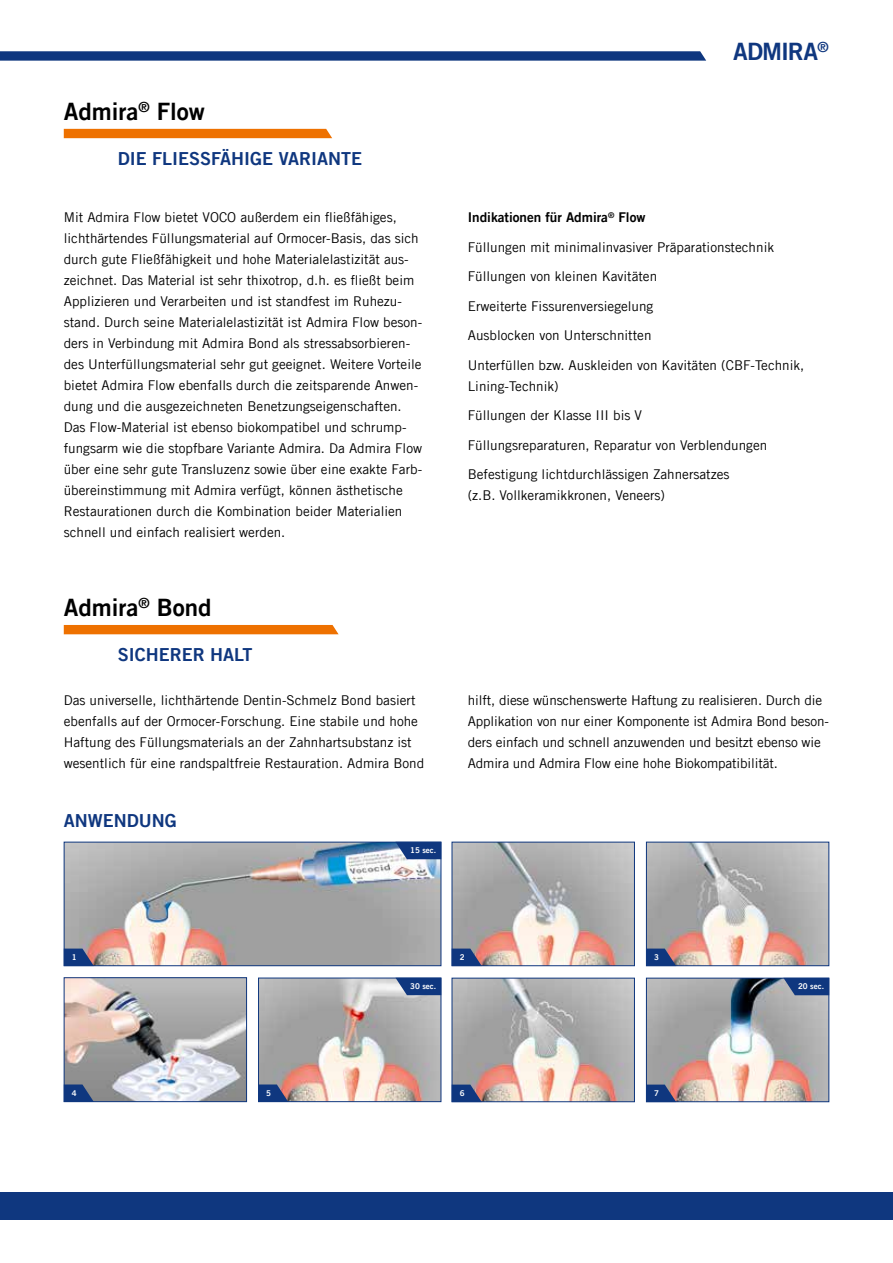
<style>
.page{position:relative;width:893px;height:1263px;background:#fff}
.page>*{position:absolute;margin:0;border:0;box-sizing:border-box;transform-origin:0 0}
.t1{font:24px "Trade Gothic LT Com Bd 2";color:#000}
.t2{font:24px "Trade Gothic LT Com Bd 2";letter-spacing:-.03em;color:#0f377f}
.t3{font:18px "Trade Gothic LT Com Bd 2";color:#0f377f}
.t4{font:13.5px/21px "Trade Gothic LT Com";color:#000}
.t5{font:13.5px "Trade Gothic LT Com Bd 2";color:#000}
.t6{font:7.95px "Trade Gothic LT Com Bd 2";color:#fff}
</style>
<div class="page">
<div style="left:0;top:1192px;width:893px;height:28px;background:#0f377f"></div>
<svg style="left:0;top:51px;width:706px;height:10px;background:#1f4487"></svg>
<img style="left:66px;top:844px;width:373px;height:120px">
<div style="left:64px;top:842px;width:377px;height:124px;border:1px solid #0f377f"></div>
<img style="left:648px;top:844px;width:179px;height:120px">
<div style="left:646px;top:842px;width:183px;height:124px;border:1px solid #0f377f"></div>
<img style="left:454px;top:844px;width:179px;height:120px">
<div style="left:452px;top:842px;width:183px;height:124px;border:1px solid #0f377f"></div>
<svg style="left:452px;top:948px;width:30px;height:18px"></svg>
<svg style="left:646px;top:948px;width:30px;height:18px"></svg>
<svg style="left:64px;top:948px;width:30px;height:18px"></svg>
<svg style="left:395px;top:842px;width:46px;height:17px"></svg>
<img style="left:648px;top:980px;width:179px;height:120px">
<div style="left:646px;top:978px;width:183px;height:124px;border:1px solid #0f377f"></div>
<svg style="left:783px;top:978px;width:46px;height:17px"></svg>
<img style="left:454px;top:980px;width:179px;height:120px">
<div style="left:452px;top:978px;width:183px;height:124px;border:1px solid #0f377f"></div>
<svg style="left:452px;top:1084px;width:30px;height:18px"></svg>
<svg style="left:646px;top:1084px;width:30px;height:18px"></svg>
<img style="left:260px;top:980px;width:179px;height:120px">
<div style="left:258px;top:978px;width:183px;height:124px;border:1px solid #0f377f"></div>
<img style="left:66px;top:979px;width:179px;height:121px">
<div style="left:64px;top:977px;width:183px;height:125px;border:1px solid #0f377f"></div>
<svg style="left:64px;top:1084px;width:30px;height:18px"></svg>
<svg style="left:395px;top:978px;width:46px;height:17px"></svg>
<svg style="left:258px;top:1084px;width:30px;height:18px"></svg>
<div style="left:64px;top:129px;width:268px;height:9px;background:#ee7100"></div>
<div style="left:64px;top:625px;width:275px;height:9px;background:#ee7100"></div>
<h1 class="t1" style="left:64px;top:97px;width:143px">Admira<sup>®</sup> Flow</h1>
<h2 class="t3" style="left:64px;top:147px;width:34px">D</h2>
<h2 class="t3" style="left:130px;top:147px;width:234px">ie flieSSfäh ige Variante</h2>
<p class="t4" style="left:64px;top:206px;width:360px">Mit Admira Flow bietet VOCO außerdem ein fließfähiges, lichthärtendes Füllungsmaterial auf Ormocer-Basis, das sich durch gute Fließfähigkeit und hohe Materialelastizität aus&shy;zeichnet. Das Material ist sehr thixotrop, d.h. es fließt beim Applizieren und Verarbeiten und ist standfest im Ruhezu&shy;stand. Durch seine Materialelastizität ist Admira Flow beson&shy;ders in Verbindung mit Admira Bond als stressabsorbieren&shy;des Unterfüllungsmaterial sehr gut geeignet. Weitere Vorteile bietet Admira Flow ebenfalls durch die zeitsparende Anwen&shy;dung und die ausgezeichneten Benetzungseigenschaften.<br>Das Flow-Material ist ebenso biokompatibel und schrump&shy;fungsarm wie die stopfbare Variante Admira. Da Admira Flow über eine sehr gute Transluzenz sowie über eine exakte Farb&shy;übereinstimmung mit Admira verfügt, können ästhetische Restaurationen durch die Kombination beider Materialien schnell und einfach realisiert werden.</p>
<h1 class="t1" style="left:64px;top:593px;width:149px">Admira<sup>®</sup> Bond</h1>
<h2 class="t3" style="left:118px;top:643px;width:136px">Sich erer Halt</h2>
<h1 class="t2" style="left:733px;top:37px;width:97px">Admira<sup>®</sup></h1>
<p class="t5" style="left:468px;top:209px;width:179px">I ndikationen für Admira<sup>®</sup> Flow</p>
<p class="t4" style="left:468px;top:232px;width:338px;line-height:29.5px">Füllungen mit minimalinvasiver Präparationstechnik Füllungen von kleinen Kavitäten<br>Erweiterte Fissurenversiegelung<br>Ausblocken von Unterschnitten<br>Unterfüllen bzw. Auskleiden von Kavitäten (CBF-Technik,</p>
<p class="t4" style="left:468px;top:371px;width:301px;line-height:29.5px">Lining-Technik)<br>Füllungen der Klasse III bis V Füllungsreparaturen, Reparatur von Verblendungen Befestigung lichtdurchlässigen Zahnersatzes</p>
<p class="t4" style="left:468px;top:485px;width:199px">(z.B. Vollkeramikkronen, Veneers)</p>
<p class="t4" style="left:64px;top:690px;width:362px">Das universelle, lichthärtende Dentin-Schmelz Bond basiert ebenfalls auf der Ormocer-Forschung. Eine stabile und hohe Haftung des Füllungsmaterials an der Zahnhartsubstanz ist wesentlich für eine randspaltfreie Restauration. Admira Bond</p>
<p class="t4" style="left:468px;top:690px;width:363px">hilft, diese wünschenswerte Haftung zu realisieren. Durch die Applikation von nur einer Komponente ist Admira Bond beson&shy;ders einfach und schnell anzuwenden und besitzt ebenso wie Admira und Admira Flow eine hohe Biokompatibilität.</p>
<h2 class="t3" style="left:64px;top:809px;width:114px">Anwendung</h2>
<p class="t6" style="left:410px;top:845px;width:28px">15 sec.</p>
<p class="t6" style="left:72px;top:952px;width:6px">31</p>
<p class="t6" style="left:460px;top:952px;width:6px">32</p>
<p class="t6" style="left:654px;top:952px;width:6px">3</p>
<p class="t6" style="left:410px;top:981px;width:28px">30 sec.</p>
<p class="t6" style="left:72px;top:1088px;width:6px">4</p>
<p class="t6" style="left:460px;top:1088px;width:6px">36</p>
<p class="t6" style="left:654px;top:1088px;width:6px">7</p>
<p class="t6" style="left:266px;top:1088px;width:6px">5</p>
<p class="t6" style="left:798px;top:981px;width:28px">20 sec.</p>
</div>
